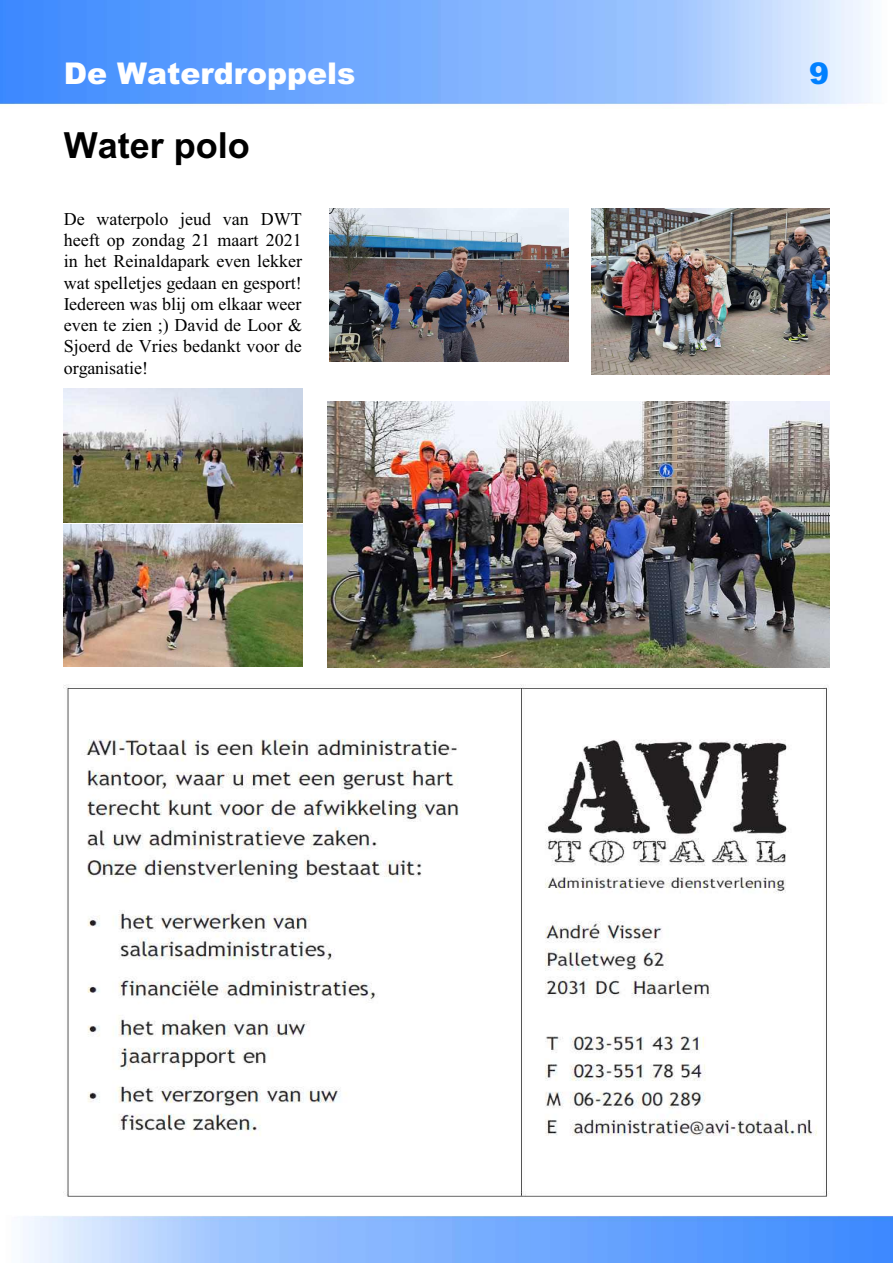
<style>
.page{position:relative;width:893px;height:1263px;background:#fff}
.page>*{position:absolute;margin:0;border:0;box-sizing:border-box;transform-origin:0 0}
.t1{font:700 36px "Arial";color:#000}
.t2{font:900 30px "Arial";color:#fff}
.t3{font:900 30px "Arial";color:#0080ff}
.t4{font:18px/21.3px "Times New Roman";color:#000;text-align:justify}
</style>
<div class="page">
<img style="left:0;top:0;width:893px;height:1263px">
<img style="left:327px;top:401px;width:502px;height:266px">
<img style="left:64px;top:684px;width:765px;height:515px">
<img style="left:591px;top:209px;width:238px;height:166px">
<img style="left:330px;top:209px;width:238px;height:153px">
<img style="left:64px;top:388px;width:238px;height:278px">
<h2 class="t2" style="left:64px;top:63px;width:293px">De Waterdroppels</h2>
<h2 class="t3" style="left:809px;top:63px;width:21px">9</h2>
<h1 class="t1" style="left:64px;top:132px;width:188px">Water polo</h1>
<p class="t4" style="left:64px;top:210px;width:240px">De waterpolo jeud van DWT heeft op zondag 21 maart 2021 in het Reinaldapark even lekker wat spelletjes gedaan en gesport!<br>Iedereen was blij om elkaar weer even te zien ;) David de Loor &amp; Sjoerd de Vries bedankt voor de organisatie!</p>
</div>
